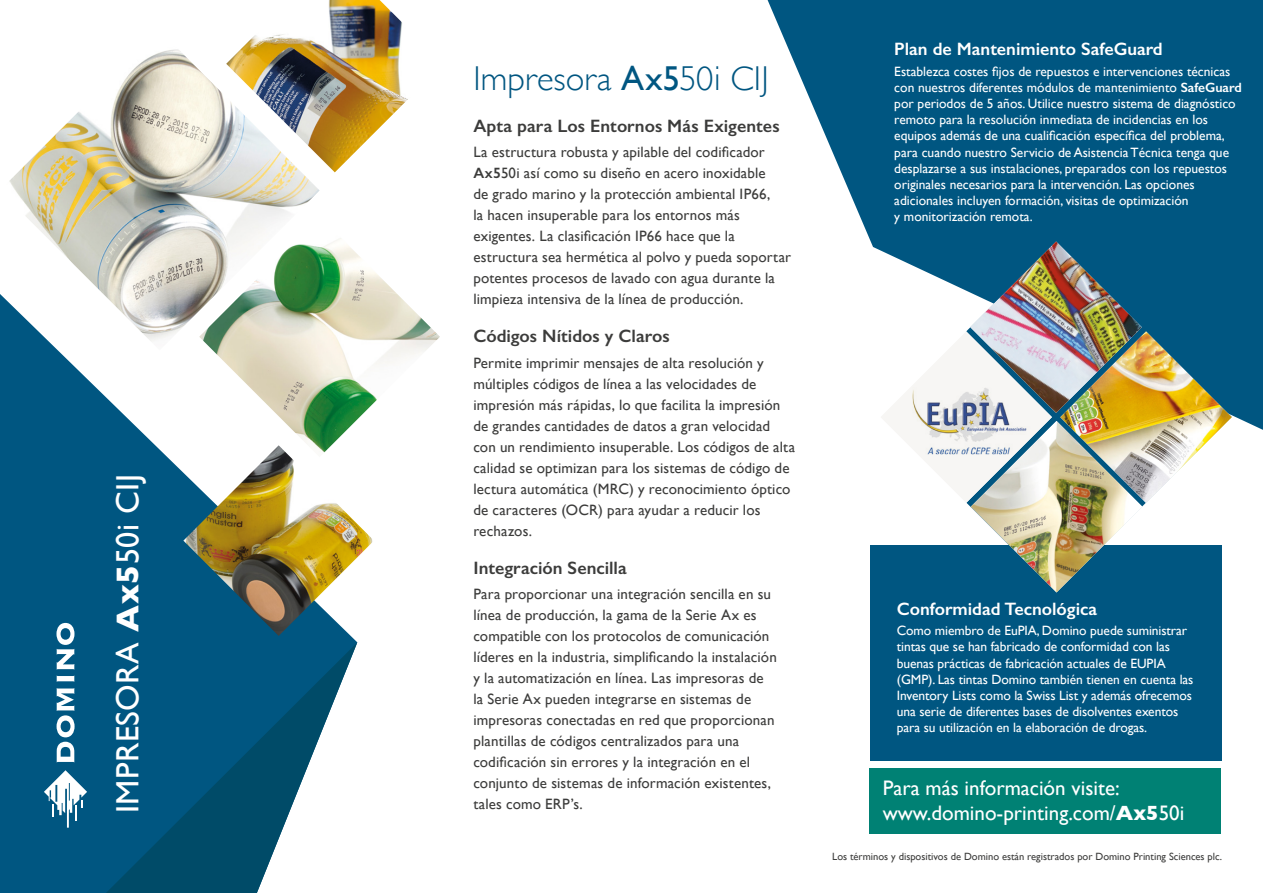
<style>
.page{position:relative;width:1263px;height:893px;background:#fff}
.page>*{position:absolute;margin:0;border:0;box-sizing:border-box;transform-origin:0 0}
.t1{font:300 34.5px "Gill Sans";letter-spacing:.005em;color:#005681}
.t2{font:32.25px "Gill Sans";letter-spacing:.015em;color:#fff}
.t3{font:21px/25.3px "Gill Sans";color:#fff}
.t4{font:600 18px "Gill Sans";letter-spacing:.005em;color:#3c3c3b}
.t5{font:600 18px "Gill Sans";color:#fff}
.t6{font:15px/21px "Gill Sans";letter-spacing:.01em;color:#3c3c3b}
.t7{font:13.5px/16.2px "Gill Sans";color:#fff}
.t8{font:10.5px "Gill Sans";color:#3c3c3b}
.s1{font-weight:700}
.s2{font-weight:400}
.s3{font-weight:600}
</style>
<div class="page">
<svg style="left:0;top:350px;width:357px;height:543px;background:#1e6a8f"></svg>
<svg style="left:106px;top:642px;width:251px;height:251px;fill:#005681"></svg>
<svg style="left:57px;top:676px;width:17px;height:6px"></svg>
<svg style="left:56px;top:623px;width:18px;height:47px"></svg>
<svg style="left:57px;top:688px;width:18px;height:74px"></svg>
<svg style="left:44px;top:770px;width:43px;height:58px"></svg>
<div style="left:870px;top:767px;width:351px;height:66px;background:#008174"></div>
<svg style="left:767px;top:0;width:496px;height:430px;fill:#005681"></svg>
<div style="left:870px;top:545px;width:351px;height:216px;background:#005681"></div>
<img style="left:870px;top:241px;width:362px;height:351px">
<img style="left:970px;top:241px;width:172px;height:172px">
<img style="left:909px;top:374px;width:121px;height:80px">
<img style="left:0;top:49px;width:320px;height:301px">
<img style="left:199px;top:216px;width:241px;height:229px">
<img style="left:183px;top:445px;width:190px;height:191px">
<img style="left:226px;top:0;width:182px;height:172px">
<h2 class="t2" style="left:108px;top:813px;width:341px;rotate:-90deg">IMPRESORA <span class="s1">Ax5</span>50i CIJ</h2>
<h1 class="t1" style="left:473px;top:51px;width:297px">Impresora <span class="s2">Ax5</span>50i CIJ</h1>
<p class="t4" style="left:473px;top:115px;width:308px">Apta para Los Entornos Más Exigentes</p>
<p class="t6" style="left:473px;top:142px;width:319px">La estructura robusta y apilable del codificador <span class="s3">Ax5</span>50i así como su diseño en acero inoxidable<br>de grado marino y la protección ambiental IP66,<br>la hacen insuperable para los entornos más exigentes. La clasificación IP66 hace que la estructura sea hermética al polvo y pueda soportar potentes procesos de lavado con agua durante la limpieza intensiva de la línea de producción.</p>
<p class="t4" style="left:473px;top:325px;width:198px">Códigos Nítidos y Claros</p>
<p class="t6" style="left:473px;top:352px;width:323px">Permite imprimir mensajes de alta resolución y múltiples códigos de línea a las velocidades de impresión más rápidas, lo que facilita la impresión de grandes cantidades de datos a gran velocidad con un rendimiento insuperable. Los códigos de alta calidad se optimizan para los sistemas de código de lectura automática (MRC) y reconocimiento óptico de caracteres (OCR) para ayudar a reducir los rechazos.</p>
<p class="t4" style="left:473px;top:557px;width:155px">Integración Sencilla</p>
<p class="t6" style="left:473px;top:583px;width:305px">Para proporcionar una integración sencilla en su línea de producción, la gama de la Serie Ax es compatible con los protocolos de comunicación líderes en la industria, simplificando la instalación y la automatización en línea. Las impresoras de la Serie Ax pueden integrarse en sistemas de impresoras conectadas en red que proporcionan plantillas de códigos centralizados para una codificación sin errores y la integración en el conjunto de sistemas de información existentes, tales como ERP’s.</p>
<p class="t5" style="left:894px;top:38px;width:270px">Plan de Mantenimiento SafeGuard</p>
<p class="t7" style="left:894px;top:63px;width:349px">Establezca costes fijos de repuestos e intervenciones técnicas con nuestros diferentes módulos de mantenimiento <span class="s3">SafeGuard </span>por periodos de 5 años. Utilice nuestro sistema de diagnóstico remoto para la resolución inmediata de incidencias en los equipos además de una cualificación específica del problema, para cuando nuestro Servicio de Asistencia Técnica tenga que desplazarse a sus instalaciones, preparados con los repuestos originales necesarios para la intervención. Las opciones adicionales incluyen formación, visitas de optimización<br>y monitorización remota.</p>
<p class="t5" style="left:897px;top:598px;width:202px">Conformidad Tecnológica</p>
<p class="t7" style="left:897px;top:622px;width:298px">Como miembro de EuPIA, Domino puede suministrar tintas que se han fabricado de conformidad con las buenas prácticas de fabricación actuales de EUPIA (GMP). Las tintas Domino también tienen en cuenta las Inventory Lists como la Swiss List y además ofrecemos una serie de diferentes bases de disolventes exentos para su utilización en la elaboración de drogas.</p>
<h3 class="t3" style="left:883px;top:775px;width:303px">Para más información visite: www.domino-printing.com/<span class="s1">Ax5</span>50i</h3>
<p class="t8" style="left:832px;top:850px;width:391px">Los términos y dispositivos de Domino están registrados por Domino Printing Sciences plc.</p>
</div>
